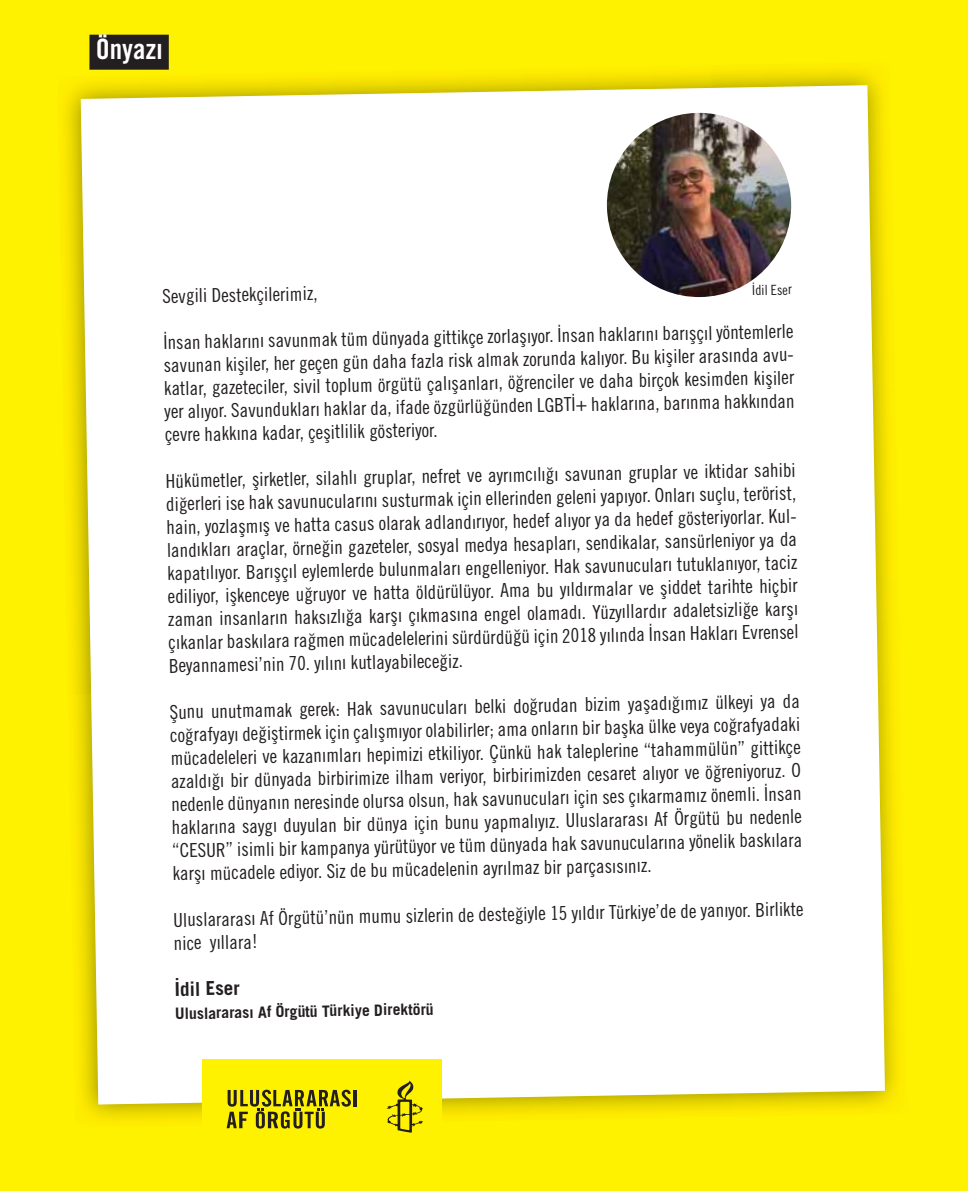
<style>
.page{position:relative;width:968px;height:1191px;background:#fff}
.page>*{position:absolute;margin:0;border:0;box-sizing:border-box;transform-origin:0 0}
.t1{font:28px "Trade Gothic LT Std Bd Cn 20";color:#fff}
.t2{font:19.25px/23.1px "Trade Gothic LT Std Cn 18";color:#231f20}
.t3{font:700 19.25px "Trade Gothic LT Std";color:#231f20}
.t4{font:700 15.75px "Trade Gothic LT Std";color:#231f20}
.t5{font:14px "Trade Gothic LT Std Cn 18";color:#231f20}
</style>
<div class="page">
<div style="left:0;top:0;width:967px;height:1191px;background:#fff200"></div>
<img style="left:63px;top:72px;width:648px;height:611px">
<img style="left:711px;top:69px;width:188px;height:1042px">
<img style="left:73px;top:683px;width:657px;height:438px">
<div style="left:81px;top:85px;width:803px;height:1019px;background:#fff"></div>
<div style="left:202px;top:1059px;width:240px;height:95px;background:#fff200"></div>
<hr style="left:353px;top:1090px;width:3px;height:16px;background:#231f20">
<svg style="left:226px;top:1089px;width:125px;height:39px"></svg>
<svg style="left:386px;top:1080px;width:37px;height:52px"></svg>
<img style="left:606px;top:113px;width:186px;height:185px">
<div style="left:89px;top:35px;width:80px;height:35px;background:#231f20"></div>
<h1 class="t1" style="left:96px;top:39px;width:68px">Önyazı</h1>
<p class="t5" style="left:752px;top:285px;width:41px;rotate:-1deg">İdil Eser</p>
<p class="t2" style="left:162px;top:287px;width:157px;rotate:-1deg">Sevgili Destekçilerimiz,</p>
<p class="t2" style="left:163px;top:333px;width:635px;rotate:-1deg">İnsan haklarını savunmak tüm dünyada gittikçe zorlaşıyor. İnsan haklarını barışçıl yöntemlerle savunan kişiler, her geçen gün daha fazla risk almak zorunda kalıyor. Bu kişiler arasında avu&shy;katlar, gazeteciler, sivil toplum örgütü çalışanları, öğrenciler ve daha birçok kesimden kişiler yer alıyor. Savundukları haklar da, ifade özgürlüğünden LGBTİ+ haklarına, barınma hakkından çevre hakkına kadar, çeşitlilik gösteriyor.</p>
<p class="t2" style="left:165px;top:471px;width:635px;rotate:-1deg">Hükümetler, şirketler, silahlı gruplar, nefret ve ayrımcılığı savunan gruplar ve iktidar sahibi diğerleri ise hak savunucularını susturmak için ellerinden geleni yapıyor. Onları suçlu, terörist, hain, yozlaşmış ve hatta casus olarak adlandırıyor, hedef alıyor ya da hedef gösteriyorlar. Kul&shy;landıkları araçlar, örneğin gazeteler, sosyal medya hesapları, sendikalar, sansürleniyor ya da kapatılıyor. Barışçıl eylemlerde bulunmaları engelleniyor. Hak savunucuları tutuklanıyor, taciz ediliyor, işkenceye uğruyor ve hatta öldürülüyor. Ama bu yıldırmalar ve şiddet tarihte hiçbir zaman insanların haksızlığa karşı çıkmasına engel olamadı. Yüzyıllardır adaletsizliğe karşı çıkanlar baskılara rağmen mücadelelerini sürdürdüğü için 2018 yılında İnsan Hakları Evrensel Beyannamesi’nin 70. yılını kutlayabileceğiz.</p>
<p class="t2" style="left:169px;top:702px;width:631px;text-align:justify;rotate:-1deg">Şunu unutmamak gerek: Hak savunucuları belki doğrudan bizim yaşadığımız ülkeyi ya da coğrafyayı değiştirmek için çalışmıyor olabilirler; ama onların bir başka ülke veya coğrafyadaki mücadeleleri ve kazanımları hepimizi etkiliyor. Çünkü hak taleplerine “tahammülün” gittikçe azaldığı bir dünyada birbirimize ilham veriyor, birbirimizden cesaret alıyor ve öğreniyoruz. O nedenle dünyanın neresinde olursa olsun, hak savunucuları için ses çıkarmamız önemli. İnsan haklarına saygı duyulan bir dünya için bunu yapmalıyız. Uluslararası Af Örgütü bu nedenle “CESUR” isimli bir kampanya yürütüyor ve tüm dünyada hak savunucularına yönelik baskılara karşı mücadele ediyor. Siz de bu mücadelenin ayrılmaz bir parçasısınız.</p>
<p class="t2" style="left:173px;top:910px;width:631px;rotate:-1deg">Uluslararası Af Örgütü’nün mumu sizlerin de desteğiyle 15 yıldır Türkiye’de de yanıyor. Birlikte nice yıllara!</p>
<p class="t3" style="left:174px;top:982px;width:67px;rotate:-1deg">İdil Eser</p>
<p class="t4" style="left:175px;top:1008px;width:260px;rotate:-1deg">Uluslararası Af Örgütü Türkiye Direktörü</p>
</div>
